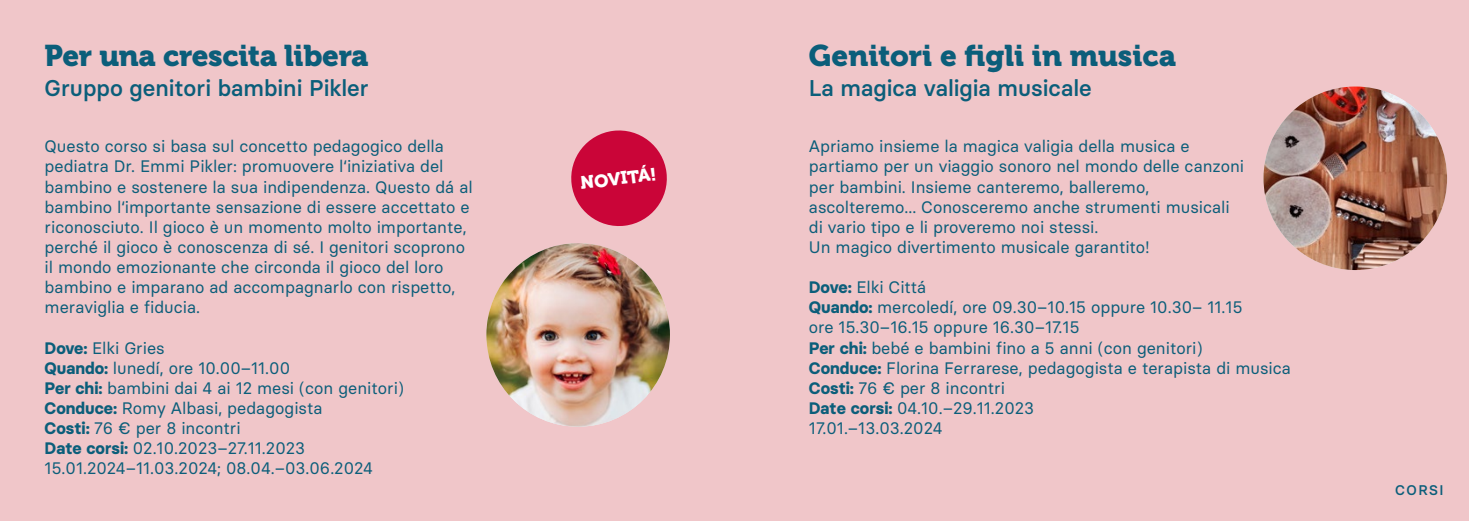
<style>
.page{position:relative;width:1469px;height:521px;background:#fff}
.page>*{position:absolute;margin:0;border:0;box-sizing:border-box;transform-origin:0 0}
.t1{font:29.75px "Museo 900";letter-spacing:-.01em;color:#0b5e7a}
.t2{font:500 22.75px "Basier Circle";color:#0b5e7a}
.t3{font:17.85px "Museo 900";color:#fff}
.t4{font:16.62px/20.1px "Basier Circle";color:#0b5e7a}
.t5{font:500 14px "Basier Circle";letter-spacing:.1em;color:#0b5e7a}
.s1{font-weight:700}
</style>
<div class="page">
<div style="left:0;top:0;width:734px;height:521px;background:#f0c6c9"></div>
<div style="left:734px;top:0;width:734px;height:521px;background:#f0c6c9"></div>
<img style="left:486px;top:243px;width:184px;height:184px;border-radius:92px">
<img style="left:1263px;top:86px;width:183px;height:184px;border-radius:92px">
<svg style="left:571px;top:130px;width:96px;height:96px"></svg>
<h1 class="t1" style="left:45px;top:39px;width:325px">Per una crescita libera</h1>
<h2 class="t2" style="left:45px;top:73px;width:326px">Gruppo genitori bambini Pikler</h2>
<p class="t4" style="left:45px;top:136px;width:429px">Questo corso si basa sul concetto pedagogico della pediatra Dr. Emmi Pikler: promuovere l‘iniziativa del bambino e sostenere la sua indipendenza. Questo dá al bambino l‘importante sensazione di essere accettato e riconosciuto. Il gioco è un momento molto importante, perché il gioco è conoscenza di sé. I genitori scoprono il mondo emozionante che circonda il gioco del loro bambino e imparano ad accompagnarlo con rispetto, meraviglia e fiducia.</p>
<p class="t4" style="left:45px;top:337px;width:361px"><span class="s1">Dove:</span> Elki Gries<br><span class="s1">Quando:</span> lunedí, ore 10.00–11.00<br><span class="s1">Per chi:</span> bambini dai 4 ai 12 mesi (con genitori)<br><span class="s1">Conduce:</span> Romy Albasi, pedagogista<br><span class="s1">Costi:</span> 76 € per 8 incontri<br><span class="s1">Date corsi:</span> 02.10.2023–27.11.2023<br>15.01.2024–11.03.2024; 08.04.–03.06.2024</p>
<p class="t3" style="left:579px;top:173px;width:78px;rotate:-7deg">NOVITÁ!</p>
<h1 class="t1" style="left:809px;top:39px;width:369px">Genitori e figli in musica</h1>
<h2 class="t2" style="left:809px;top:73px;width:284px">La magica valigia musicale</h2>
<p class="t4" style="left:809px;top:136px;width:437px">Apriamo insieme la magica valigia della musica e partiamo per un viaggio sonoro nel mondo delle canzoni per bambini. Insieme canteremo, balleremo, ascolteremo... Conosceremo anche strumenti musicali di vario tipo e li proveremo noi stessi.<br>Un magico divertimento musicale garantito!</p>
<p class="t4" style="left:809px;top:277px;width:483px"><span class="s1">Dove:</span> Elki Cittá<br><span class="s1">Quando:</span> mercoledí, ore 09.30–10.15 oppure 10.30– 11.15<br>ore 15.30–16.15 oppure 16.30–17.15<br><span class="s1">Per chi:</span> bebé e bambini fino a 5 anni (con genitori)<br><span class="s1">Conduce:</span> Florina Ferrarese, pedagogista e terapista di musica <span class="s1">Costi:</span> 76 € per 8 incontri<br><span class="s1">Date corsi:</span> 04.10.–29.11.2023<br>17.01.–13.03.2024</p>
<p class="t5" style="left:1395px;top:482px;width:50px">CORSI</p>
</div>
